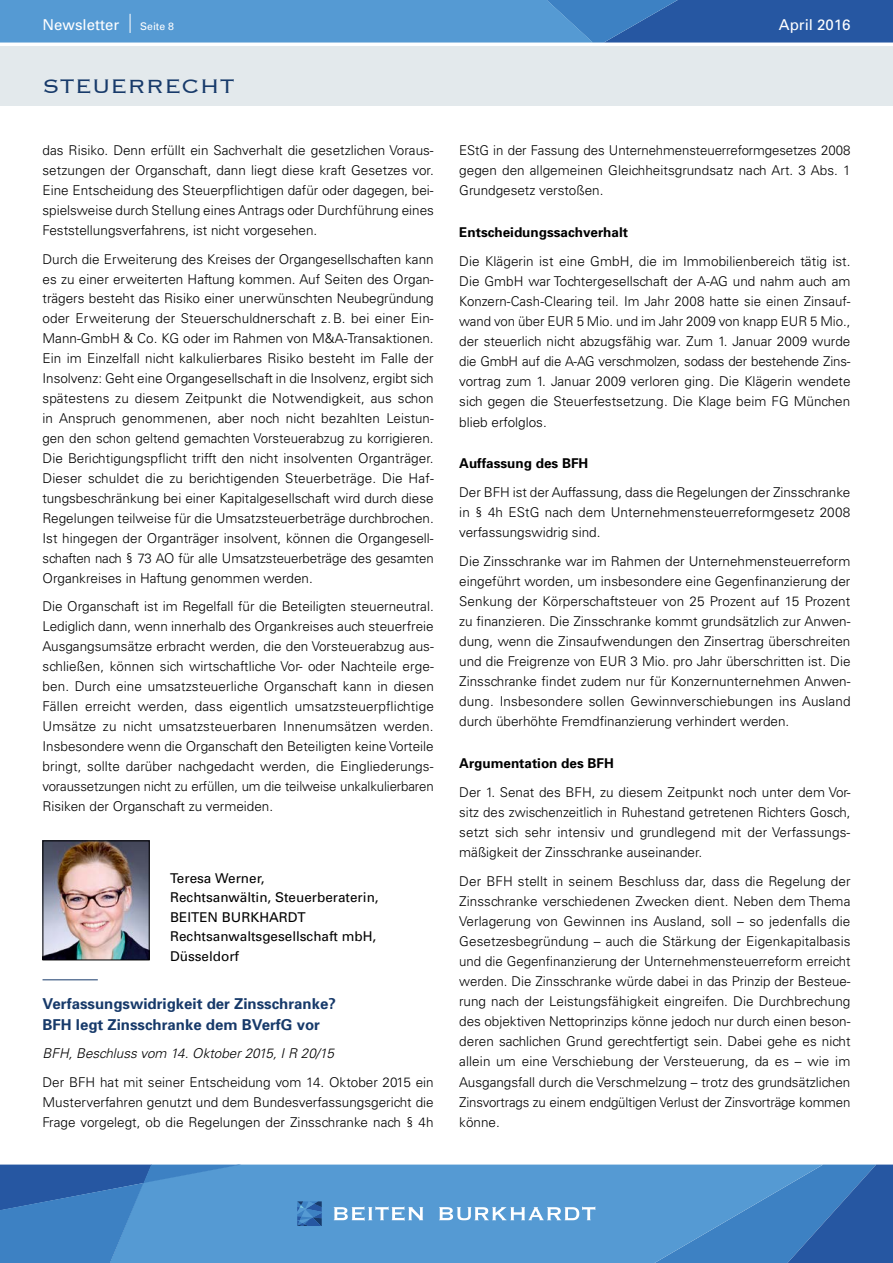
<style>
.page{position:relative;width:893px;height:1263px;background:#fff}
.page>*{position:absolute;margin:0;border:0;box-sizing:border-box;transform-origin:0 0}
.t1{font:300 25.5px "Copperplate";color:#173a6a}
.t2{font:700 15px/21px "Univers";color:#173a6a}
.t3{font:15px "Univers";color:#fff}
.t4{font:300 13.5px/20.1px "Univers";color:#000;text-align:justify}
.t5{font:13.5px/19.5px "Univers";color:#000}
.t6{font:700 13.5px "Univers";color:#000}
.t7{font:italic 300 13.5px "Univers";color:#000}
.t8{font:10.5px "Univers";color:#fff}
</style>
<div class="page">
<div style="left:0;top:46px;width:893px;height:60px;background:#e3e9ec"></div>
<svg style="left:0;top:0;width:893px;height:43px;background:#4886c4"></svg>
<svg style="left:823px;top:1164px;width:70px;height:99px;background:#2c61aa"></svg>
<svg style="left:241px;top:1164px;width:582px;height:99px;background:#5296d0"></svg>
<svg style="left:0;top:1164px;width:241px;height:99px;background:#4384c3"></svg>
<svg style="left:334px;top:1206px;width:89px;height:15px"></svg>
<svg style="left:297px;top:1201px;width:25px;height:25px"></svg>
<svg style="left:439px;top:1206px;width:156px;height:14px"></svg>
<hr style="left:43px;top:979px;width:55px;height:1px;background:#173a6a">
<img style="left:45px;top:842px;width:103px;height:116px">
<div style="left:43px;top:840px;width:107px;height:120px;border:1px solid #000"></div>
<p class="t3" style="left:43px;top:15px;width:78px">Newsletter</p>
<p class="t8" style="left:140px;top:20px;width:35px">Seite 8</p>
<p class="t3" style="left:779px;top:15px;width:73px">April 2016</p>
<h1 class="t1" style="left:43px;top:70px;width:194px">STEUERRECHT</h1>
<p class="t4" style="left:43px;top:141px;width:393px">das Risiko. Denn erfüllt ein Sachverhalt die gesetzlichen Voraus&shy;setzungen der Organschaft, dann liegt diese kraft Gesetzes vor.<br>Eine Entscheidung des Steuerpflichtigen dafür oder dagegen, bei&shy;spielsweise durch Stellung eines Antrags oder Durchführung eines Feststellungsverfahrens, ist nicht vorgesehen.</p>
<p class="t4" style="left:43px;top:249px;width:393px">Durch die Erweiterung des Kreises der Organgesellschaften kann es zu einer erweiterten Haftung kommen. Auf Seiten des Organ&shy;trägers besteht das Risiko einer unerwünschten Neubegründung oder Erweiterung der Steuerschuldnerschaft z.B. bei einer Ein-Mann-GmbH &amp; Co. KG oder im Rahmen von M&amp;A-Transaktionen.<br>Ein im Einzelfall nicht kalkulierbares Risiko besteht im Falle der Insolvenz: Geht eine Organgesellschaft in die Insolvenz, ergibt sich spätestens zu diesem Zeitpunkt die Notwendigkeit, aus schon in Anspruch genommenen, aber noch nicht bezahlten Leistun&shy;gen den schon geltend gemachten Vorsteuerabzug zu korrigieren.<br>Die Berichtigungspflicht trifft den nicht insolventen Organträger.<br>Dieser schuldet die zu berichtigenden Steuerbeträge. Die Haf&shy;tungsbeschränkung bei einer Kapitalgesellschaft wird durch diese Regelungen teilweise für die Umsatzsteuerbeträge durchbrochen.<br>Ist hingegen der Organträger insolvent, können die Organgesell&shy;schaften nach § 73 AO für alle Umsatzsteuerbeträge des gesamten Organkreises in Haftung genommen werden.</p>
<p class="t4" style="left:43px;top:596px;width:393px">Die Organschaft ist im Regelfall für die Beteiligten steuerneutral.<br>Lediglich dann, wenn innerhalb des Organkreises auch steuerfreie Ausgangsumsätze erbracht werden, die den Vorsteuerabzug aus&shy;schließen, können sich wirtschaftliche Vor- oder Nachteile erge&shy;ben. Durch eine umsatzsteuerliche Organschaft kann in diesen Fällen erreicht werden, dass eigentlich umsatzsteuerpflichtige Umsätze zu nicht umsatzsteuerbaren Innenumsätzen werden.<br>Insbesondere wenn die Organschaft den Beteiligten keine Vorteile bringt, sollte darüber nachgedacht werden, die Eingliederungs&shy;voraussetzungen nicht zu erfüllen, um die teilweise unkalkulierbaren Risiken der Organschaft zu vermeiden.</p>
<p class="t5" style="left:170px;top:868px;width:210px">Teresa Werner,<br>Rechtsanwältin, Steuerberaterin,<br>BEITEN BURKHARDT<br>Rechtsanwaltsgesellschaft mbH,<br>Düsseldorf</p>
<p class="t2" style="left:43px;top:993px;width:295px">Verfassungswidrigkeit der Zinsschranke?<br>BFH legt Zinsschranke dem BVerfG vor</p>
<p class="t7" style="left:43px;top:1045px;width:293px">BFH, Beschluss vom 14. Oktober 2015, I R 20/15</p>
<p class="t4" style="left:43px;top:1072px;width:393px">Der BFH hat mit seiner Entscheidung vom 14. Oktober 2015 ein Musterverfahren genutzt und dem Bundesverfassungsgericht die Frage vorgelegt, ob die Regelungen der Zinsschranke nach § 4h</p>
<p class="t4" style="left:459px;top:140px;width:393px">EStG in der Fassung des Unternehmensteuerreformgesetzes 2008 gegen den allgemeinen Gleichheitsgrundsatz nach Art. 3 Abs. 1<br>Grundgesetz verstoßen.</p>
<p class="t6" style="left:459px;top:224px;width:170px">Entscheidungssachverhalt</p>
<p class="t4" style="left:459px;top:251px;width:393px">Die Klägerin ist eine GmbH, die im Immobilienbereich tätig ist.<br>Die GmbH war Tochtergesellschaft der A-AG und nahm auch am Konzern-Cash-Clearing teil. Im Jahr 2008 hatte sie einen Zinsauf&shy;wand von über EUR 5 Mio. und im Jahr 2009 von knapp EUR 5 Mio., der steuerlich nicht abzugsfähig war. Zum 1. Januar 2009 wurde die GmbH auf die A-AG verschmolzen, sodass der bestehende Zins&shy;vortrag zum 1. Januar 2009 verloren ging. Die Klägerin wendete sich gegen die Steuerfestsetzung. Die Klage beim FG München blieb erfolglos.</p>
<p class="t6" style="left:459px;top:455px;width:131px">Auffassung des BFH</p>
<p class="t4" style="left:459px;top:482px;width:393px">Der BFH ist der Auffassung, dass die Regelungen der Zinsschranke in § 4h EStG nach dem Unternehmensteuerreformgesetz 2008 verfassungswidrig sind.</p>
<p class="t4" style="left:459px;top:551px;width:393px">Die Zinsschranke war im Rahmen der Unternehmensteuerreform eingeführt worden, um insbesondere eine Gegenfinanzierung der Senkung der Körperschaftsteuer von 25 Prozent auf 15 Prozent zu finanzieren. Die Zinsschranke kommt grundsätzlich zur Anwen&shy;dung, wenn die Zinsaufwendungen den Zinsertrag überschreiten und die Freigrenze von EUR 3 Mio. pro Jahr überschritten ist. Die Zinsschranke findet zudem nur für Konzernunternehmen Anwen&shy;dung. Insbesondere sollen Gewinnverschiebungen ins Ausland durch überhöhte Fremdfinanzierung verhindert werden.</p>
<p class="t6" style="left:459px;top:754px;width:156px">Argumentation des BFH</p>
<p class="t4" style="left:459px;top:782px;width:393px">Der 1. Senat des BFH, zu diesem Zeitpunkt noch unter dem Vor&shy;sitz des zwischenzeitlich in Ruhestand getretenen Richters Gosch, setzt sich sehr intensiv und grundlegend mit der Verfassungs&shy;mäßigkeit der Zinsschranke auseinander.</p>
<p class="t4" style="left:459px;top:871px;width:393px">Der BFH stellt in seinem Beschluss dar, dass die Regelung der Zinsschranke verschiedenen Zwecken dient. Neben dem Thema Verlagerung von Gewinnen ins Ausland, soll – so jedenfalls die Gesetzesbegründung – auch die Stärkung der Eigenkapitalbasis und die Gegenfinanzierung der Unternehmensteuerreform erreicht werden. Die Zinsschranke würde dabei in das Prinzip der Besteue&shy;rung nach der Leistungsfähigkeit eingreifen. Die Durchbrechung des objektiven Nettoprinzips könne jedoch nur durch einen beson&shy;deren sachlichen Grund gerechtfertigt sein. Dabei gehe es nicht allein um eine Verschiebung der Versteuerung, da es – wie im Ausgangsfall durch die Verschmelzung – trotz des grundsätzlichen Zinsvortrags zu einem endgültigen Verlust der Zinsvorträge kommen könne.</p>
</div>
